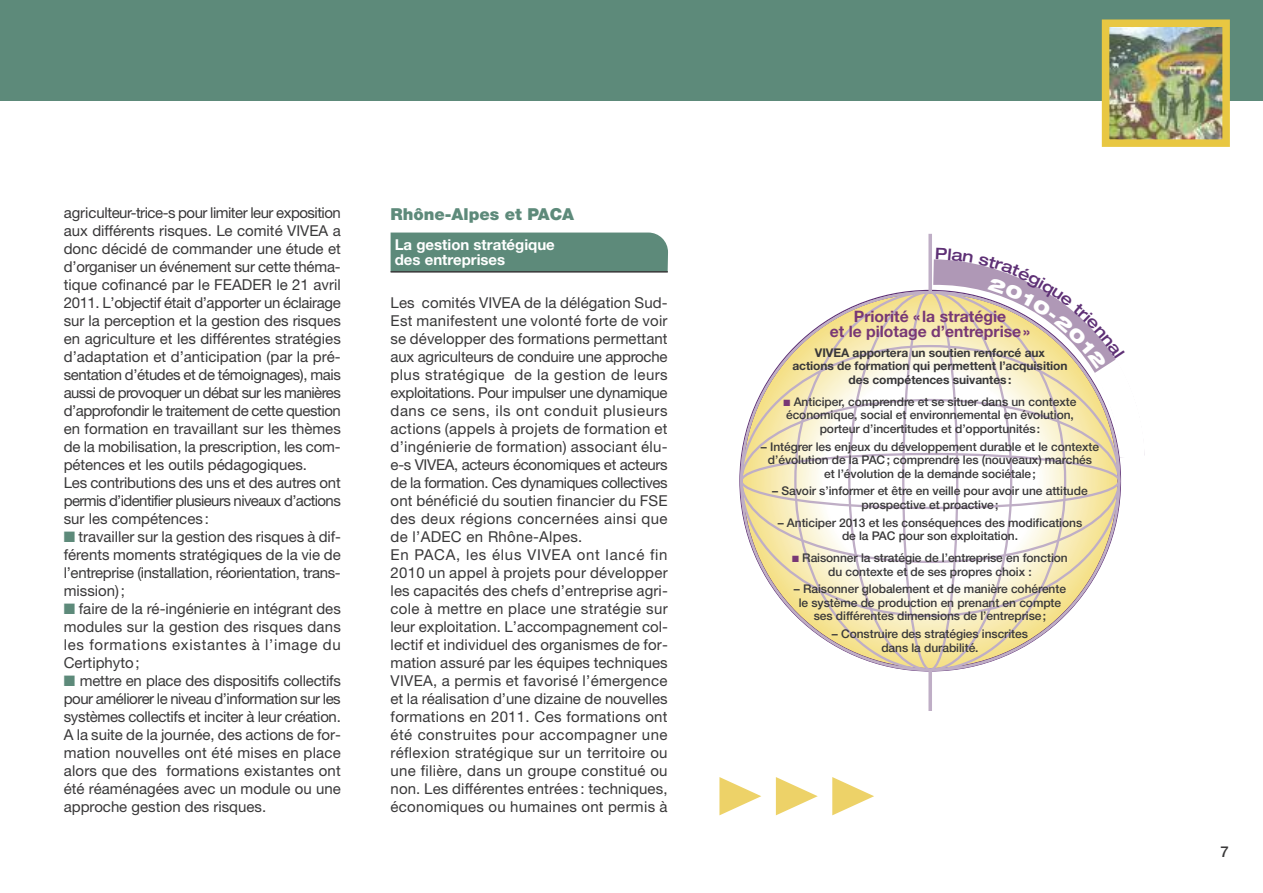
<style>
.page{position:relative;width:1263px;height:893px;background:#fff}
.page>*{position:absolute;margin:0;border:0;box-sizing:border-box;transform-origin:0 0}
.t1{font:76.65px "Fleches Left Right";color:#edd268}
.t2{font:900 16.5px "Helvetica Neue";color:#5d8a7a}
.t3{font:700 15.75px/15px "Helvetica Neue";color:#783875;text-align:center}
.t4{font:15px/18px "Helvetica Neue";color:#393839;text-align:justify}
.t5{font:700 15px/15px "Helvetica Neue";color:#fff}
.t6{font:500 15px "Helvetica Neue";color:#393839}
.t7{font:500 12px/13.5px "Helvetica Neue";letter-spacing:-.005em;color:#393839;text-align:center}
.t8{font:700 12px/13.5px "Helvetica Neue";letter-spacing:-.005em;color:#393839;text-align:center}
.s1{color:#5d8a7a}
.s2{color:#783875}
</style>
<div class="page">
<div style="left:391px;top:233px;width:277px;height:38px;background:#5d8a7a"></div>
<hr style="left:391px;top:271px;width:277px;height:2px;background:#393839">
<div style="left:0;top:0;width:1263px;height:101px;background:#5d8a7a"></div>
<svg style="left:928px;top:234px;width:4px;height:14px"></svg>
<svg style="left:928px;top:672px;width:4px;height:39px"></svg>
<img style="left:1111px;top:29px;width:110px;height:109px">
<div style="left:1102px;top:20px;width:128px;height:127px;border:8px solid #e8c742"></div>
<svg style="left:739px;top:248px;width:384px;height:424px"></svg>
<p class="t4" style="left:64px;top:205px;width:279px;text-align:left">agriculteur-trice-s pour limiter leur exposition aux différents risques. Le comité VIVEA a donc décidé de commander une étude et d’organiser un événement sur cette théma&shy;tique cofinancé par le FEADER le 21 avril 2011. L’objectif était d’apporter un éclairage sur la perception et la gestion des risques en agriculture et les différentes stratégies d’adaptation et d’anticipation (par la pré&shy;sentation d’études et de témoignages), mais aussi de provoquer un débat sur les manières d’approfondir le traitement de cette question en formation en travaillant sur les thèmes de la mobilisation, la prescription, les com&shy;pétences et les outils pédagogiques.<br>Les contributions des uns et des autres ont permis d’identifier plusieurs niveaux d’actions sur les compétences:</p>
<p class="t4" style="left:64px;top:529px;width:279px"><span class="s1">■</span> travailler sur la gestion des risques à dif&shy;férents moments stratégiques de la vie de l’entreprise (installation, réorientation, trans&shy;mission);</p>
<p class="t4" style="left:64px;top:601px;width:279px"><span class="s1">■</span> faire de la ré-ingénierie en intégrant des modules sur la gestion des risques dans les formations existantes à l’image du Certiphyto;</p>
<p class="t4" style="left:64px;top:673px;width:279px"><span class="s1">■</span> mettre en place des dispositifs collectifs pour améliorer le niveau d’information sur les systèmes collectifs et inciter à leur création.<br>A la suite de la journée, des actions de for&shy;mation nouvelles ont été mises en place alors que des formations existantes ont été réaménagées avec un module ou une approche gestion des risques.</p>
<p class="t2" style="left:391px;top:208px;width:185px">Rhône-Alpes et PACA</p>
<p class="t5" style="left:395px;top:238px;width:162px">La gestion stratégique des entreprises</p>
<p class="t4" style="left:391px;top:295px;width:279px;text-align:left">Les comités VIVEA de la délégation Sud-Est manifestent une volonté forte de voir se développer des formations permettant aux agriculteurs de conduire une approche plus stratégique de la gestion de leurs exploitations. Pour impulser une dynamique dans ce sens, ils ont conduit plusieurs actions (appels à projets de formation et d’ingénierie de formation) associant élu&shy;e-s VIVEA, acteurs économiques et acteurs de la formation. Ces dynamiques collectives ont bénéficié du soutien financier du FSE des deux régions concernées ainsi que de l’ADEC en Rhône-Alpes.<br>En PACA, les élus VIVEA ont lancé fin 2010 un appel à projets pour développer les capacités des chefs d’entreprise agri&shy;cole à mettre en place une stratégie sur leur exploitation. L’accompagnement col&shy;lectif et individuel des organismes de for&shy;mation assuré par les équipes techniques VIVEA, a permis et favorisé l’émergence et la réalisation d’une dizaine de nouvelles formations en 2011. Ces formations ont été construites pour accompagner une réflexion stratégique sur un territoire ou une filière, dans un groupe constitué ou non. Les différentes entrées : techniques, économiques ou humaines ont permis à</p>
<p class="t3" style="left:830px;top:310px;width:202px">Priorité « la stratégie<br>et le pilotage d’entreprise»</p>
<p class="t8" style="left:792px;top:347px;width:277px">VIVEA apportera un soutien renforcé aux<br>actions de formation qui permettent l’acquisition des compétences suivantes:</p>
<p class="t7" style="left:784px;top:396px;width:294px"><span class="s2">■</span> Anticiper, comprendre et se situer dans un contexte économique, social et environnemental en évolution, porteur d’incertitudes et d’opportunités:</p>
<p class="t7" style="left:761px;top:441px;width:340px">– Intégrer les enjeux du développement durable et le contexte d’évolution de la PAC; comprendre les (nouveaux) marchés<br>et l’évolution de la demande sociétale;</p>
<p class="t7" style="left:772px;top:485px;width:317px">– Savoir s’informer et être en veille pour avoir une attitude prospective et proactive;</p>
<p class="t7" style="left:778px;top:517px;width:306px">– Anticiper 2013 et les conséquences des modifications de la PAC pour son exploitation.</p>
<p class="t7" style="left:792px;top:552px;width:277px"><span class="s2">■</span> Raisonner la stratégie de l’entreprise en fonction du contexte et de ses propres choix :</p>
<p class="t7" style="left:794px;top:583px;width:274px">– Raisonner globalement et de manière cohérente le système de production en prenant en compte ses différentes dimensions de l’entreprise;</p>
<p class="t7" style="left:832px;top:628px;width:198px">– Construire des stratégies inscrites dans la durabilité.</p>
<h1 class="t1" style="left:717px;top:744px;width:161px">!!!</h1>
<p class="t6" style="left:1220px;top:846px;width:10px">7</p>
</div>
